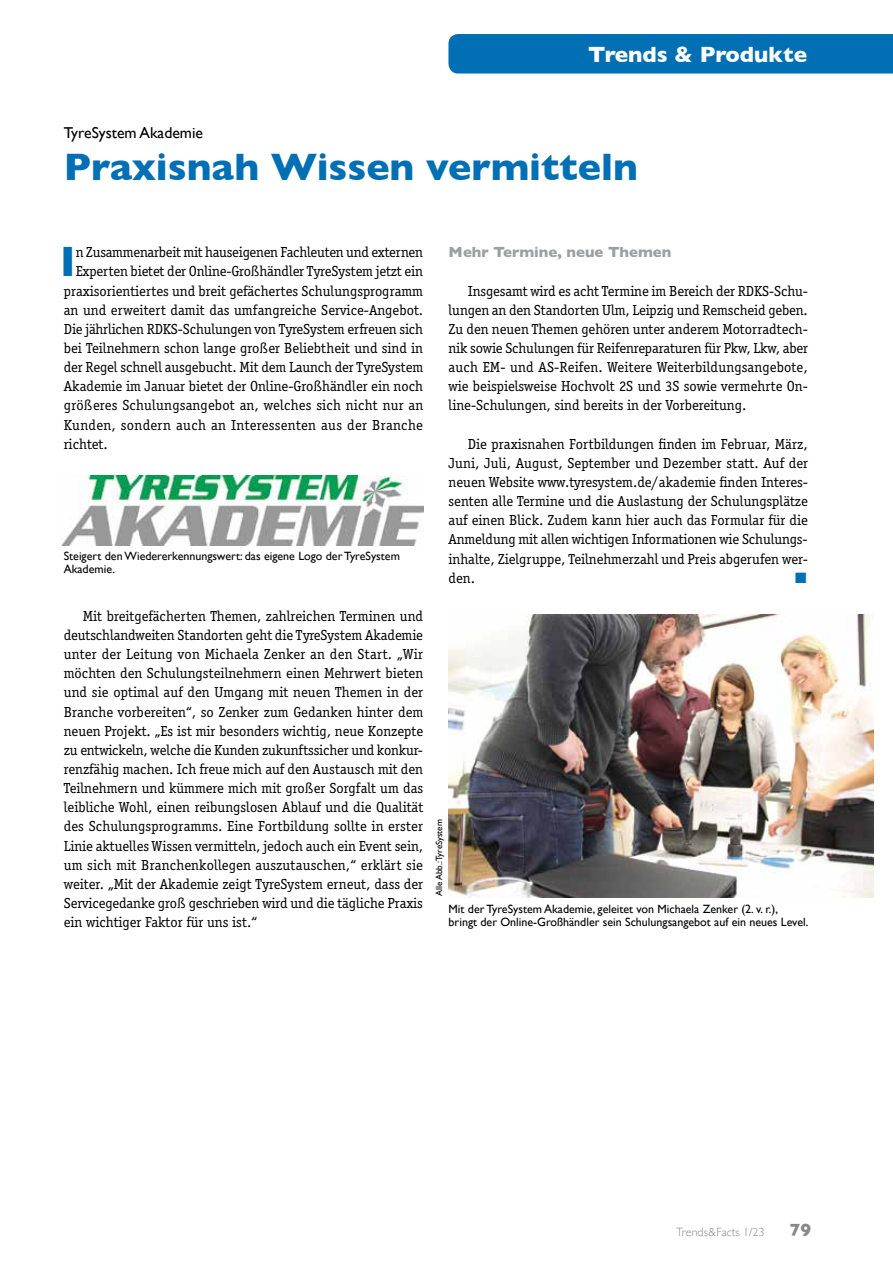
<style>
.page{position:relative;width:893px;height:1263px;background:#fff}
.page>*{position:absolute;margin:0;border:0;box-sizing:border-box;transform-origin:0 0}
.t1{font:700 43.2px "Gill Sans";color:#006fb4;scale:.95 1}
.t2{font:700 39px "Gill Sans";color:#006fb4}
.t3{font:700 22.5px "Gill Sans";color:#fff}
.t4{font:700 18px "Gill Sans";color:#87888a}
.t5{font:15.75px "Gill Sans";color:#000}
.t6{font:15px/19.2px "Officina Serif";color:#000;text-align:justify}
.t7{font:15px "Officina Serif";letter-spacing:.02em;color:#000}
.t8{font:700 15px "Gill Sans";color:#9c9e9f}
.t9{font:15px "Zapf Dingbats ITC";color:#006fb4}
.t10{font:12px/13.2px "Gill Sans";color:#000}
.t11{font:300 12px "Gill Sans";color:#87888a}
.t12{font:9px "Gill Sans";color:#000}
</style>
<div class="page">
<div style="left:448px;top:34px;width:445px;height:40px;background:#006fb4"></div>
<img style="left:449px;top:614px;width:425px;height:284px">
<img style="left:62px;top:475px;width:361px;height:71px">
<h3 class="t3" style="left:588px;top:36px;width:221px">Trends &amp; Produkte</h3>
<p class="t5" style="left:64px;top:124px;width:141px">TyreSystem Akademie</p>
<h2 class="t2" style="left:64px;top:136px;width:575px">Praxisnah Wissen vermitteln</h2>
<h1 class="t1" style="left:60px;top:228px;width:18px">I</h1>
<p class="t6" style="left:76px;top:243px;width:349px">n Zusammenarbeit mit hauseigenen Fachleuten und externen</p>
<p class="t6" style="left:76px;top:262px;width:349px">Experten bietet der Online-Großhändler TyreSystem jetzt ein</p>
<p class="t6" style="left:64px;top:281px;width:361px">praxisorientiertes und breit gefächertes Schulungsprogramm</p>
<p class="t6" style="left:64px;top:300px;width:361px">an und erweitert damit das umfangreiche Service-Angebot.</p>
<p class="t6" style="left:64px;top:319px;width:361px">Die jährlichen RDKS-Schulungen von TyreSystem erfreuen sich</p>
<p class="t6" style="left:64px;top:339px;width:361px">bei Teilnehmern schon lange großer Beliebtheit und sind in</p>
<p class="t6" style="left:64px;top:358px;width:361px">der Regel schnell ausgebucht. Mit dem Launch der TyreSystem</p>
<p class="t6" style="left:64px;top:377px;width:361px">Akademie im Januar bietet der Online-Großhändler ein noch</p>
<p class="t6" style="left:64px;top:396px;width:361px">größeres Schulungsangebot an, welches sich nicht nur an</p>
<p class="t7" style="left:64px;top:416px;width:361px">Kunden, sondern auch an Interessenten aus der Branche</p>
<p class="t6" style="left:64px;top:434px;width:46px">richtet.</p>
<p class="t10" style="left:64px;top:549px;width:338px">Steigert den Wiedererkennungswert: das eigene Logo der TyreSystem<br>Akademie.</p>
<p class="t6" style="left:64px;top:606px;width:361px;text-indent:19px">Mit breitgefächerten Themen, zahlreichen Terminen und deutschlandweiten Standorten geht die TyreSystem Akademie unter der Leitung von Michaela Zenker an den Start. „Wir möchten den Schulungsteilnehmern einen Mehrwert bieten und sie optimal auf den Umgang mit neuen Themen in der Branche vorbereiten“, so Zenker zum Gedanken hinter dem neuen Projekt. „Es ist mir besonders wichtig, neue Konzepte zu entwickeln, welche die Kunden zukunftssicher und konkur&shy;renzfähig machen. Ich freue mich auf den Austausch mit den Teilnehmern und kümmere mich mit großer Sorgfalt um das leibliche Wohl, einen reibungslosen Ablauf und die Qualität des Schulungsprogramms. Eine Fortbildung sollte in erster Linie aktuelles Wissen vermitteln, jedoch auch ein Event sein, um sich mit Branchenkollegen auszutauschen,“ erklärt sie weiter. „Mit der Akademie zeigt TyreSystem erneut, dass der Servicegedanke groß geschrieben wird und die tägliche Praxis ein wichtiger Faktor für uns ist.“</p>
<p class="t8" style="left:449px;top:240px;width:224px">Mehr Termine, neue Themen</p>
<p class="t6" style="left:449px;top:281px;width:361px;text-indent:19px">Insgesamt wird es acht Termine im Bereich der RDKS-Schu&shy;lungen an den Standorten Ulm, Leipzig und Remscheid geben.<br>Zu den neuen Themen gehören unter anderem Motorradtech&shy;nik sowie Schulungen für Reifenreparaturen für Pkw, Lkw, aber auch EM- und AS-Reifen. Weitere Weiterbildungsangebote, wie beispielsweise Hochvolt 2S und 3S sowie vermehrte On&shy;line-Schulungen, sind bereits in der Vorbereitung.</p>
<p class="t6" style="left:449px;top:434px;width:361px;text-indent:19px">Die praxisnahen Fortbildungen finden im Februar, März, Juni, Juli, August, September und Dezember statt. Auf der neuen Website www.tyresystem.de/akademie finden Interes&shy;senten alle Termine und die Auslastung der Schulungsplätze auf einen Blick. Zudem kann hier auch das Formular für die Anmeldung mit allen wichtigen Informationen wie Schulungs&shy;inhalte, Zielgruppe, Teilnehmerzahl und Preis abgerufen wer&shy;den.</p>
<p class="t9" style="left:795px;top:570px;width:13px">■</p>
<p class="t12" style="left:434px;top:896px;width:78px;rotate:-90deg">Alle Abb.:TyreSystem</p>
<p class="t10" style="left:449px;top:902px;width:361px">Mit der TyreSystem Akademie, geleitet von Michaela Zenker (2. v. r.), bringt der Online-Großhändler sein Schulungsangebot auf ein neues Level.</p>
<p class="t11" style="left:676px;top:1222px;width:90px">Trends&amp;Facts 1/23</p>
<p class="t4" style="left:790px;top:1215px;width:23px">79</p>
</div>
